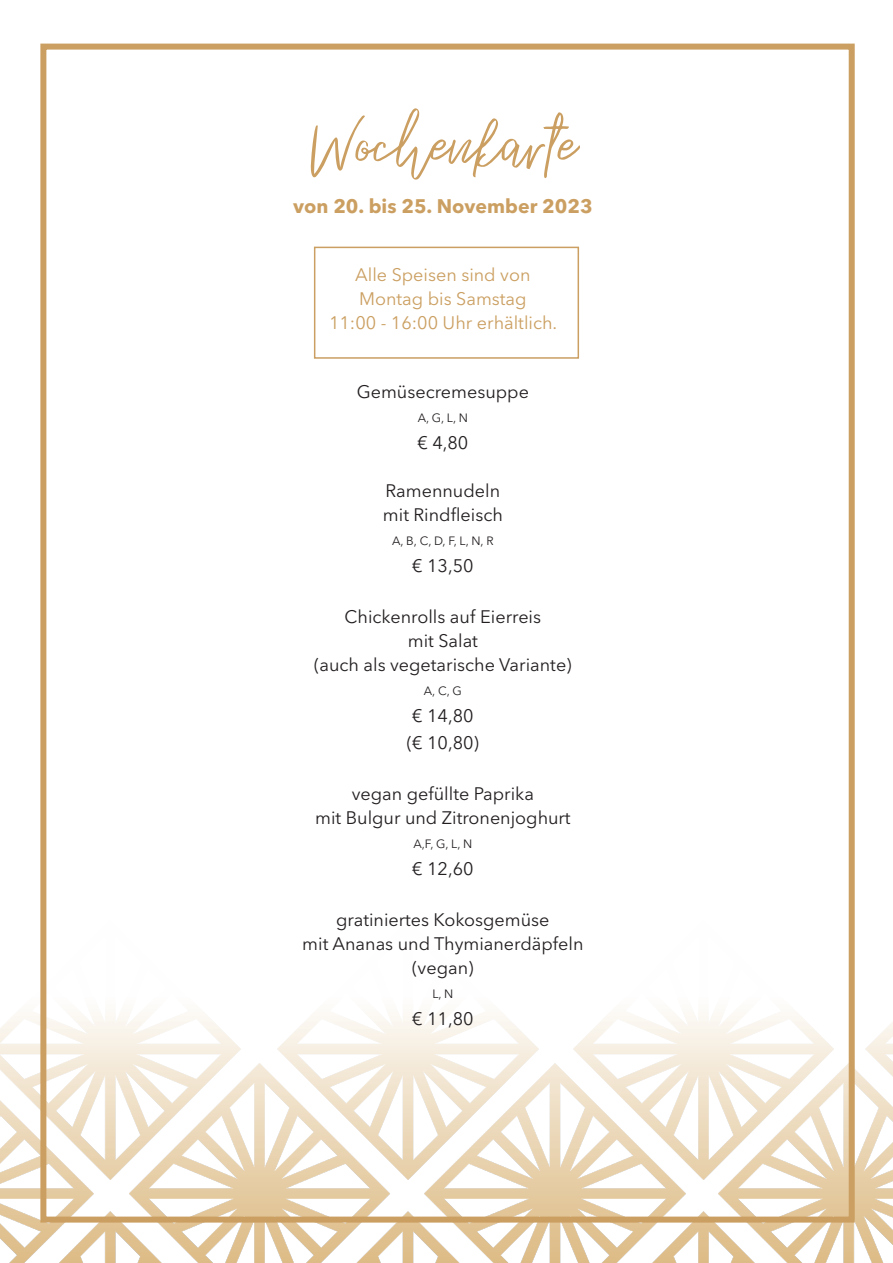
<style>
.page{position:relative;width:893px;height:1263px;background:#fff}
.page>*{position:absolute;margin:0;border:0;box-sizing:border-box;transform-origin:0 0}
.t1{font:69px "Miss Summer Script";letter-spacing:-.035em;color:#cb9f61}
.t2{font:700 19.5px "Avenir Next LT Pro";color:#cb9f61}
.t3{font:18px "Avenir Next LT Pro";color:#231f20}
.t4{font:18px/24px "Avenir Next LT Pro";color:#cb9f61}
.t5{font:12px "Avenir Next LT Pro";color:#231f20}
</style>
<div class="page">
<img style="left:123px;top:1033px;width:272px;height:148px">
<img style="left:395px;top:1033px;width:148px;height:148px">
<img style="left:543px;top:1012px;width:275px;height:169px">
<img style="left:688px;top:1033px;width:147px;height:148px">
<img style="left:835px;top:1022px;width:58px;height:158px">
<img style="left:0;top:1033px;width:123px;height:148px">
<img style="left:0;top:1181px;width:248px;height:82px">
<img style="left:248px;top:1181px;width:295px;height:82px">
<img style="left:543px;top:1181px;width:292px;height:82px">
<img style="left:835px;top:1180px;width:58px;height:83px">
<div style="left:40px;top:44px;width:815px;height:1178px;border:6px solid #cb9f61"></div>
<div style="left:314px;top:247px;width:265px;height:112px;border:2px solid #cb9f61"></div>
<p class="t1" style="left:309px;top:98px;width:269px">Wochenkarte</p>
<p class="t2" style="left:293px;top:195px;width:301px">von 20. bis 25. November 2023</p>
<p class="t4" style="left:355px;top:262px;width:177px">Alle Speisen sind von<br>Montag bis Samstag</p>
<p class="t4" style="left:329px;top:310px;width:230px">11:00 - 16:00 Uhr erhältlich.</p>
<p class="t3" style="left:357px;top:381px;width:174px">Gemüsecremesuppe</p>
<p class="t5" style="left:418px;top:411px;width:52px">A, G, L, N</p>
<p class="t3" style="left:417px;top:432px;width:52px">€ 4,80</p>
<p class="t3" style="left:386px;top:480px;width:116px">Ramennudeln</p>
<p class="t3" style="left:383px;top:504px;width:121px">mit Rindfleisch</p>
<p class="t5" style="left:392px;top:534px;width:103px">A, B, C, D, F, L, N, R</p>
<p class="t3" style="left:412px;top:555px;width:63px">€ 13,50</p>
<p class="t3" style="left:345px;top:606px;width:198px">Chickenrolls auf Eierreis</p>
<p class="t3" style="left:408px;top:630px;width:72px">mit Salat</p>
<p class="t3" style="left:314px;top:654px;width:259px">(auch als vegetarische Variante)</p>
<p class="t5" style="left:424px;top:684px;width:39px">A, C, G</p>
<p class="t3" style="left:412px;top:705px;width:63px">€ 14,80</p>
<p class="t3" style="left:407px;top:732px;width:74px">(€ 10,80)</p>
<p class="t3" style="left:352px;top:783px;width:184px">vegan gefüllte Paprika</p>
<p class="t3" style="left:315px;top:807px;width:257px">mit Bulgur und Zitronenjoghurt</p>
<p class="t5" style="left:413px;top:837px;width:60px">A,F, G, L, N</p>
<p class="t3" style="left:412px;top:858px;width:63px">€ 12,60</p>
<p class="t3" style="left:336px;top:909px;width:215px">gratiniertes Kokosgemüse</p>
<p class="t3" style="left:302px;top:933px;width:283px">mit Ananas und Thymianerdäpfeln</p>
<p class="t3" style="left:412px;top:957px;width:63px">(vegan)</p>
<p class="t5" style="left:432px;top:987px;width:23px">L, N</p>
<p class="t3" style="left:412px;top:1008px;width:63px">€ 11,80</p>
</div>
